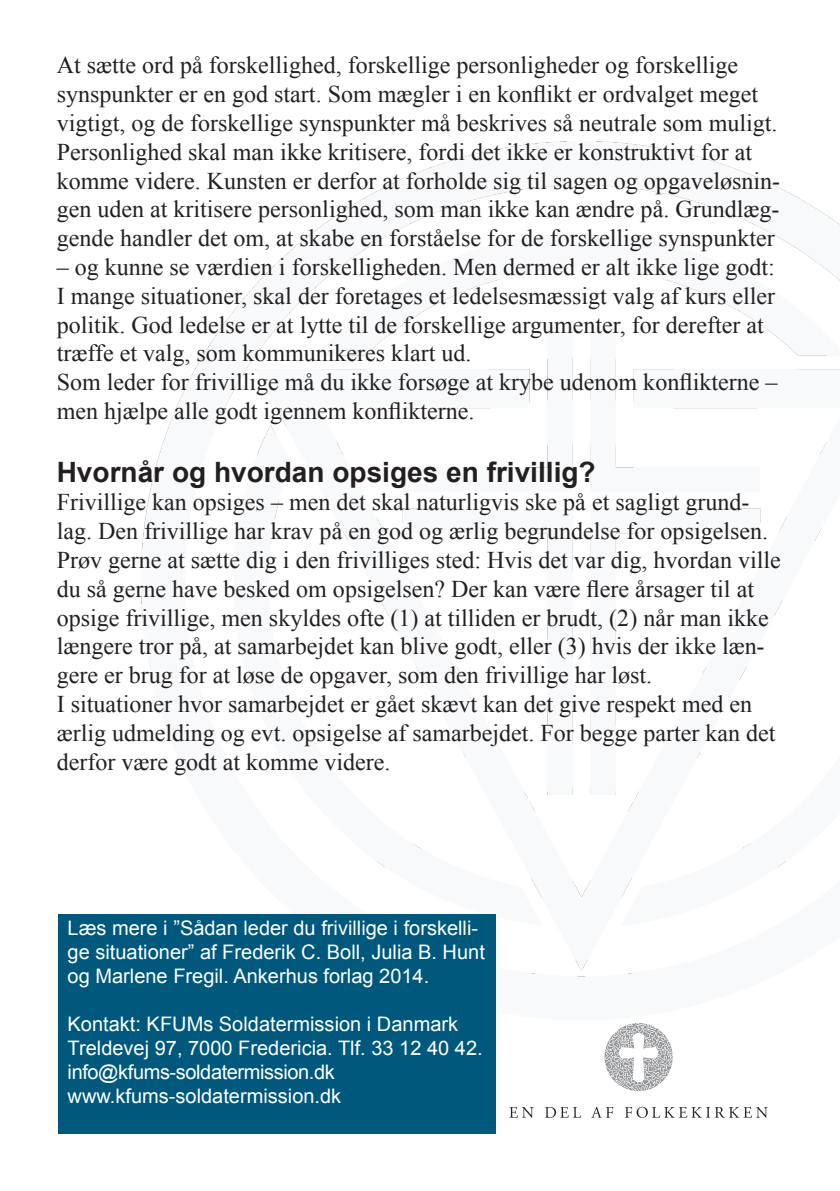
<style>
.page{position:relative;width:840px;height:1191px;background:#fff}
.page>*{position:absolute;margin:0;border:0;box-sizing:border-box;transform-origin:0 0}
.t1{font:700 28px "Arial";color:#231f20}
.t2{font:24px/28.8px "Times New Roman";color:#231f20}
.t3{font:20px/24px "Arial";color:#fff}
</style>
<div class="page">
<img style="left:142px;top:142px;width:697px;height:877px">
<div style="left:58px;top:914px;width:437px;height:219px;background:#00597c"></div>
<svg style="left:604px;top:1023px;width:68px;height:68px"></svg>
<svg style="left:509px;top:1107px;width:24px;height:10px"></svg>
<svg style="left:545px;top:1107px;width:36px;height:10px"></svg>
<svg style="left:592px;top:1107px;width:20px;height:10px"></svg>
<svg style="left:625px;top:1106px;width:142px;height:11px"></svg>
<p class="t2" style="left:57px;top:50px;width:724px">At sætte ord på forskellighed, forskellige personligheder og forskellige synspunkter er en god start. Som mægler i en konflikt er ordvalget meget vigtigt, og de forskellige synspunkter må beskrives så neutrale som muligt.<br>Personlighed skal man ikke kritisere, fordi det ikke er konstruktivt for at komme videre. Kunsten er derfor at forholde sig til sagen og opgaveløsnin&shy;gen uden at kritisere personlighed, som man ikke kan ændre på. Grundlæg&shy;gende handler det om, at skabe en forståelse for de forskellige synspunkter</p>
<p class="t2" style="left:57px;top:252px;width:721px">– og kunne se værdien i forskelligheden. Men dermed er alt ikke lige godt:<br>I mange situationer, skal der foretages et ledelsesmæssigt valg af kurs eller politik. God ledelse er at lytte til de forskellige argumenter, for derefter at træffe et valg, som kommunikeres klart ud.<br>Som leder for frivillige må du ikke forsøge at krybe udenom konflikterne – men hjælpe alle godt igennem konflikterne.</p>
<p class="t1" style="left:57px;top:452px;width:540px">Hvornår og hvordan opsiges en frivillig?</p>
<p class="t2" style="left:57px;top:487px;width:725px">Frivillige kan opsiges – men det skal naturligvis ske på et sagligt grund&shy;lag. Den frivillige har krav på en god og ærlig begrundelse for opsigelsen.<br>Prøv gerne at sætte dig i den frivilliges sted: Hvis det var dig, hvordan ville du så gerne have besked om opsigelsen? Der kan være flere årsager til at opsige frivillige, men skyldes ofte (1) at tilliden er brudt, (2) når man ikke længere tror på, at samarbejdet kan blive godt, eller (3) hvis der ikke læn&shy;gere er brug for at løse de opgaver, som den frivillige har løst.<br>I situationer hvor samarbejdet er gået skævt kan det give respekt med en ærlig udmelding og evt. opsigelse af samarbejdet. For begge parter kan det derfor være godt at komme videre.</p>
<p class="t3" style="left:68px;top:916px;width:418px">Læs mere i ”Sådan leder du frivillige i forskelli&shy;ge situationer” af Frederik C. Boll, Julia B. Hunt og Marlene Fregil. Ankerhus forlag 2014.</p>
<p class="t3" style="left:68px;top:1012px;width:416px">Kontakt: KFUMs Soldatermission i Danmark Treldevej 97, 7000 Fredericia. Tlf. 33 12 40 42. info@kfums-soldatermission.dk www.kfums-soldatermission.dk</p>
</div>
